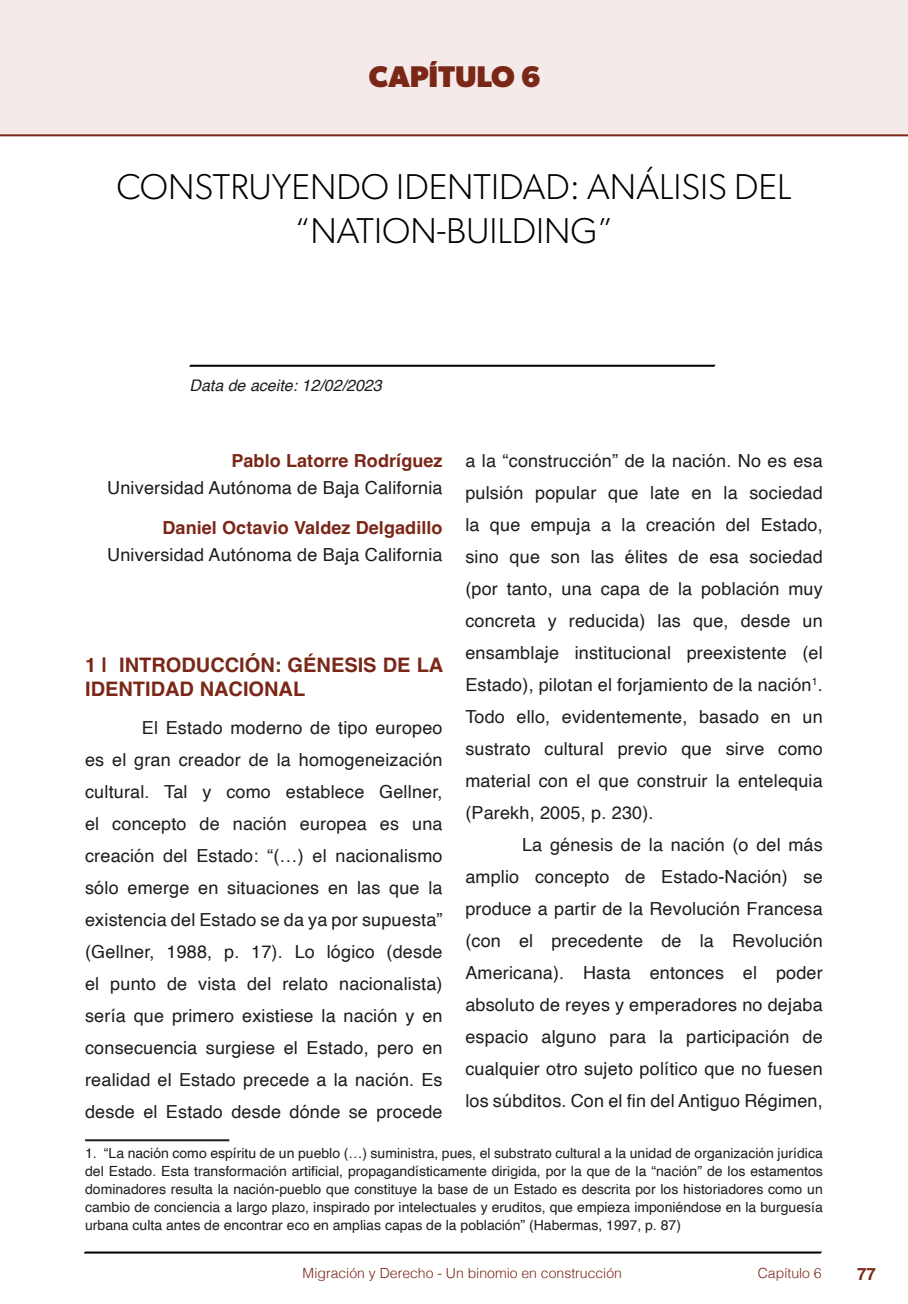
<style>
.page{position:relative;width:908px;height:1304px;background:#fff}
.page>*{position:absolute;margin:0;border:0;box-sizing:border-box;transform-origin:0 0}
.t1{font:300 36px/44px "Gibson";color:#000}
.t2{font:700 30px "Gibson";color:#7a2717}
.t3{font:700 20px/24px "Helvetica";color:#7a2717}
.t4{font:18px/32px "Helvetica";letter-spacing:.01em;color:#1d1d1b;text-align:justify}
.t5{font:700 18px "Helvetica";letter-spacing:.005em;color:#7a2717}
.t6{font:700 16.8px "Helvetica";color:#7a2717}
.t7{font:italic 16px "Helvetica";color:#1d1d1b}
.t8{font:14px/18px "Helvetica";color:#1d1d1b;text-align:justify}
.t9{font:300 14px "Helvetica";color:#7a2717}
</style>
<div class="page">
<svg style="left:84px;top:1251px;width:737px;height:3px;background:#515151"></svg>
<svg style="left:189px;top:364px;width:526px;height:3px;background:#4f4f4f"></svg>
<div style="left:0;top:0;width:907px;height:136px;background:#f3eae9"></div>
<div style="left:44px;top:72px;width:68px;height:61px;background:#f3eae9"></div>
<hr style="left:85px;top:1139px;width:144px;height:2px;background:#1d1d1b">
<h2 class="t2" style="left:369px;top:58px;width:173px">CAPÍTULO 6</h2>
<h1 class="t1" style="left:294px;top:164px;width:498px;text-indent:102px">IDENTIDAD: ANÁLISIS DEL “NATION-BU ILDING”</h1>
<h1 class="t1" style="left:116px;top:164px;width:26px">CON</h1>
<h1 class="t1" style="left:194px;top:164px;width:142px">STRUYENDO</h1>
<p class="t7" style="left:189px;top:373px;width:194px">Data de aceite: 12/02/2023</p>
<p class="t5" style="left:231px;top:450px;width:213px">Pablo Latorre Rodríguez</p>
<p class="t4" style="left:107px;top:473px;width:336px">Universidad Autónoma de Baja California</p>
<p class="t5" style="left:162px;top:516px;width:281px">Daniel Octavio Valdez Delgadillo</p>
<p class="t4" style="left:107px;top:539px;width:336px">Universidad Autónoma de Baja California</p>
<p class="t4" style="left:465px;top:445px;width:359px">a la “construcción” de la nación. No es esa pulsión popular que late en la sociedad la que empuja a la creación del Estado, sino que son las élites de esa sociedad (por tanto, una capa de la población muy concreta y reducida) las que, desde un ensamblaje institucional preexistente (el Estado), pilotan el forjamiento de la nación<sup>1</sup>.<br>Todo ello, evidentemente, basado en un sustrato cultural previo que sirve como material con el que construir la entelequia (Parekh, 2005, p. 230).</p>
<p class="t4" style="left:465px;top:829px;width:359px;text-indent:57px">La génesis de la nación (o del más amplio concepto de Estado-Nación) se produce a partir de la Revolución Francesa (con el precedente de la Revolución Americana). Hasta entonces el poder absoluto de reyes y emperadores no dejaba espacio alguno para la participación de cualquier otro sujeto político que no fuesen los súbditos. Con el fin del Antiguo Régimen,</p>
<p class="t3" style="left:85px;top:655px;width:359px">1 | INTRODUCCIÓN: GÉNESIS DE LA<br>IDENTIDAD NACIONAL</p>
<p class="t4" style="left:85px;top:712px;width:359px;text-indent:57px">El Estado moderno de tipo europeo es el gran creador de la homogeneización cultural. Tal y como establece Gellner, el concepto de nación europea es una creación del Estado: “(…) el nacionalismo sólo emerge en situaciones en las que la existencia del Estado se da ya por supuesta” (Gellner, 1988, p. 17). Lo lógico (desde el punto de vista del relato nacionalista) sería que primero existiese la nación y en consecuencia surgiese el Estado, pero en realidad el Estado precede a la nación. Es desde el Estado desde dónde se procede</p>
<p class="t8" style="left:85px;top:1145px;width:738px">1. “La nación como espíritu de un pueblo (…) suministra, pues, el substrato cultural a la unidad de organización jurídica del Estado. Esta transformación artificial, propagandísticamente dirigida, por la que de la “nación” de los estamentos dominadores resulta la nación-pueblo que constituye la base de un Estado es descrita por los historiadores como un cambio de conciencia a largo plazo, inspirado por intelectuales y eruditos, que empieza imponiéndose en la burguesía urbana culta antes de encontrar eco en amplias capas de la población” (Habermas, 1997, p. 87)</p>
<p class="t9" style="left:302px;top:1261px;width:321px">Migración y Derecho - Un binomio en construcción</p>
<p class="t9" style="left:757px;top:1261px;width:65px">Capítulo 6</p>
<p class="t6" style="left:856px;top:1264px;width:20px">77</p>
</div>
